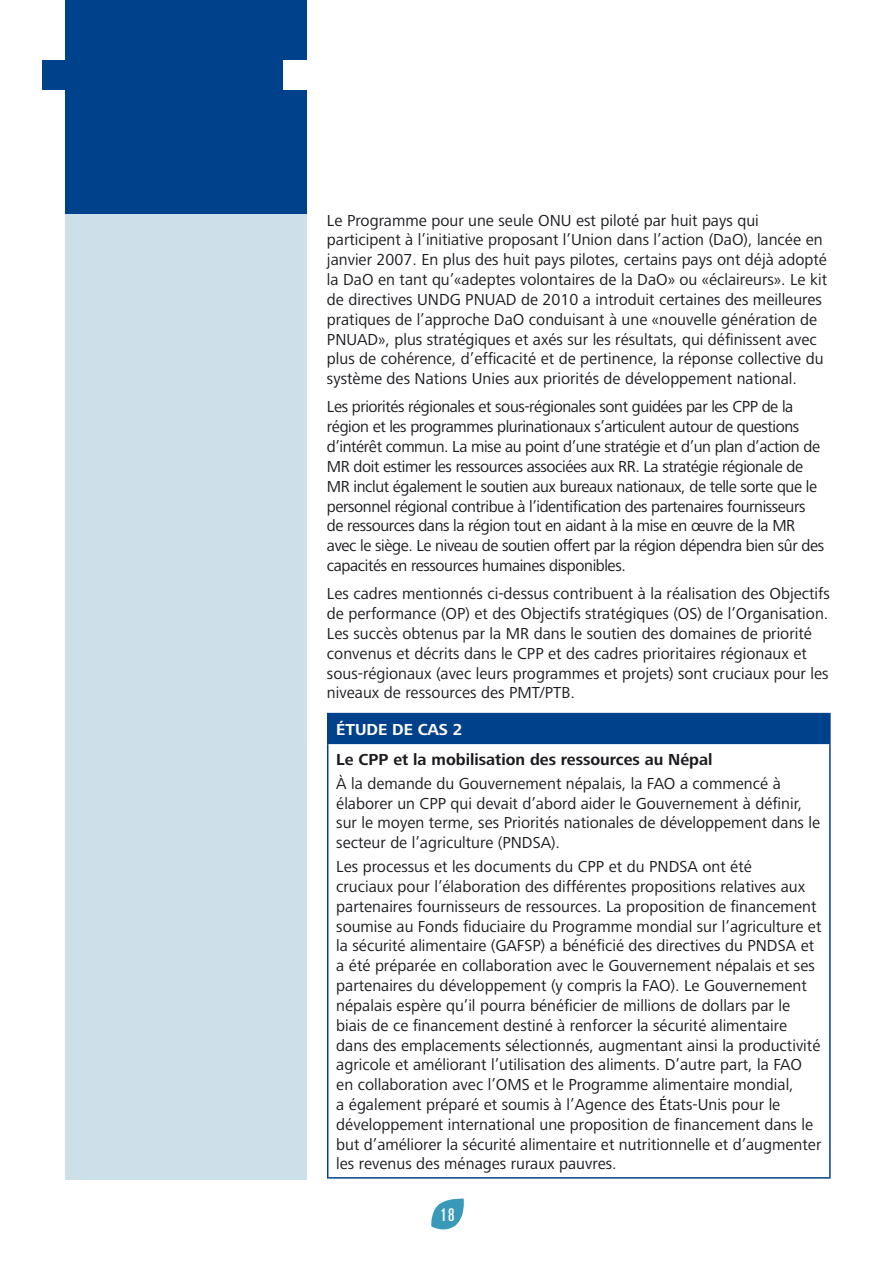
<style>
.page{position:relative;width:895px;height:1264px;background:#fff}
.page>*{position:absolute;margin:0;border:0;box-sizing:border-box;transform-origin:0 0}
.t1{font:500 18px "Akzidenz Grot Con BQ";color:#fff}
.t2{font:16.5px/19.8px "Frutiger Next LT";color:#1b1c20}
.t3{font:16.5px/19.8px "Frutiger Next LT";letter-spacing:-.025em;color:#1b1c20}
.t4{font:700 16.5px "Frutiger Next LT";color:#1b1c20}
.t5{font:700 16.5px "Frutiger Next LT";color:#fff}
</style>
<div class="page">
<svg style="left:431px;top:1198px;width:32px;height:31px"></svg>
<div style="left:42px;top:60px;width:26px;height:30px;background:#00418b"></div>
<div style="left:65px;top:0;width:241px;height:213px;background:#00418b"></div>
<div style="left:65px;top:214px;width:241px;height:965px;background:#cde0ea"></div>
<div style="left:282px;top:60px;width:24px;height:30px;background:#fff"></div>
<div style="left:327px;top:713px;width:502px;height:30px;background:#00418b"></div>
<hr style="left:327px;top:712px;width:503px;height:2px;background:#00418b">
<hr style="left:828px;top:714px;width:2px;height:28px;background:#00418b">
<hr style="left:327px;top:742px;width:503px;height:2px;background:#00418b">
<hr style="left:327px;top:744px;width:1px;height:432px;background:#00418b">
<hr style="left:828px;top:744px;width:2px;height:432px;background:#00418b">
<hr style="left:327px;top:1176px;width:503px;height:2px;background:#00418b">
<p class="t2" style="left:327px;top:212px;width:501px">Le Programme pour une seule ONU est piloté par huit pays qui participent à l’initiative proposant l’Union dans l’action (DaO), lancée en janvier 2007. En plus des huit pays pilotes, certains pays ont déjà adopté la DaO en tant qu’«adeptes volontaires de la DaO» ou «éclaireurs». Le kit de directives UNDG PNUAD de 2010 a introduit certaines des meilleures pratiques de l’approche DaO conduisant à une «nouvelle génération de PNUAD», plus stratégiques et axés sur les résultats, qui définissent avec plus de cohérence, d’efficacité et de pertinence, la réponse collective du système des Nations Unies aux priorités de développement national.</p>
<p class="t3" style="left:327px;top:398px;width:498px">Les priorités régionales et sous-régionales sont guidées par les CPP de la région et les programmes plurinationaux s’articulent autour de questions d’intérêt commun. La mise au point d’une stratégie et d’un plan d’action de MR doit estimer les ressources associées aux RR. La stratégie régionale de MR inclut également le soutien aux bureaux nationaux, de telle sorte que le personnel régional contribue à l’identification des partenaires fournisseurs de ressources dans la région tout en aidant à la mise en œuvre de la MR avec le siège. Le niveau de soutien offert par la région dépendra bien sûr des capacités en ressources humaines disponibles.</p>
<p class="t2" style="left:327px;top:585px;width:504px">Les cadres mentionnés ci-dessus contribuent à la réalisation des Objectifs de performance (OP) et des Objectifs stratégiques (OS) de l’Organisation.<br>Les succès obtenus par la MR dans le soutien des domaines de priorité convenus et décrits dans le CPP et des cadres prioritaires régionaux et sous-régionaux (avec leurs programmes et projets) sont cruciaux pour les niveaux de ressources des PMT/PTB.</p>
<p class="t5" style="left:336px;top:723px;width:128px">ÉTUDE DE CAS 2</p>
<p class="t4" style="left:336px;top:752px;width:377px">Le CPP et la mobilisation des ressources au Népal</p>
<p class="t2" style="left:336px;top:774px;width:485px">À la demande du Gouvernement népalais, la FAO a commencé à élaborer un CPP qui devait d’abord aider le Gouvernement à définir, sur le moyen terme, ses Priorités nationales de développement dans le secteur de l’agriculture (PNDSA).</p>
<p class="t2" style="left:336px;top:858px;width:486px">Les processus et les documents du CPP et du PNDSA ont été<br>cruciaux pour l’élaboration des différentes propositions relatives aux partenaires fournisseurs de ressources. La proposition de financement soumise au Fonds fiduciaire du Programme mondial sur l’agriculture et la sécurité alimentaire (GAFSP) a bénéficié des directives du PNDSA et a été préparée en collaboration avec le Gouvernement népalais et ses partenaires du développement (y compris la FAO). Le Gouvernement népalais espère qu’il pourra bénéficier de millions de dollars par le biais de ce financement destiné à renforcer la sécurité alimentaire dans des emplacements sélectionnés, augmentant ainsi la productivité agricole et améliorant l’utilisation des aliments. D’autre part, la FAO en collaboration avec l’OMS et le Programme alimentaire mondial,<br>a également préparé et soumis à l’Agence des États-Unis pour le développement international une proposition de financement dans le but d’améliorer la sécurité alimentaire et nutritionnelle et d’augmenter les revenus des ménages ruraux pauvres.</p>
<p class="t1" style="left:440px;top:1208px;width:15px">18</p>
</div>
